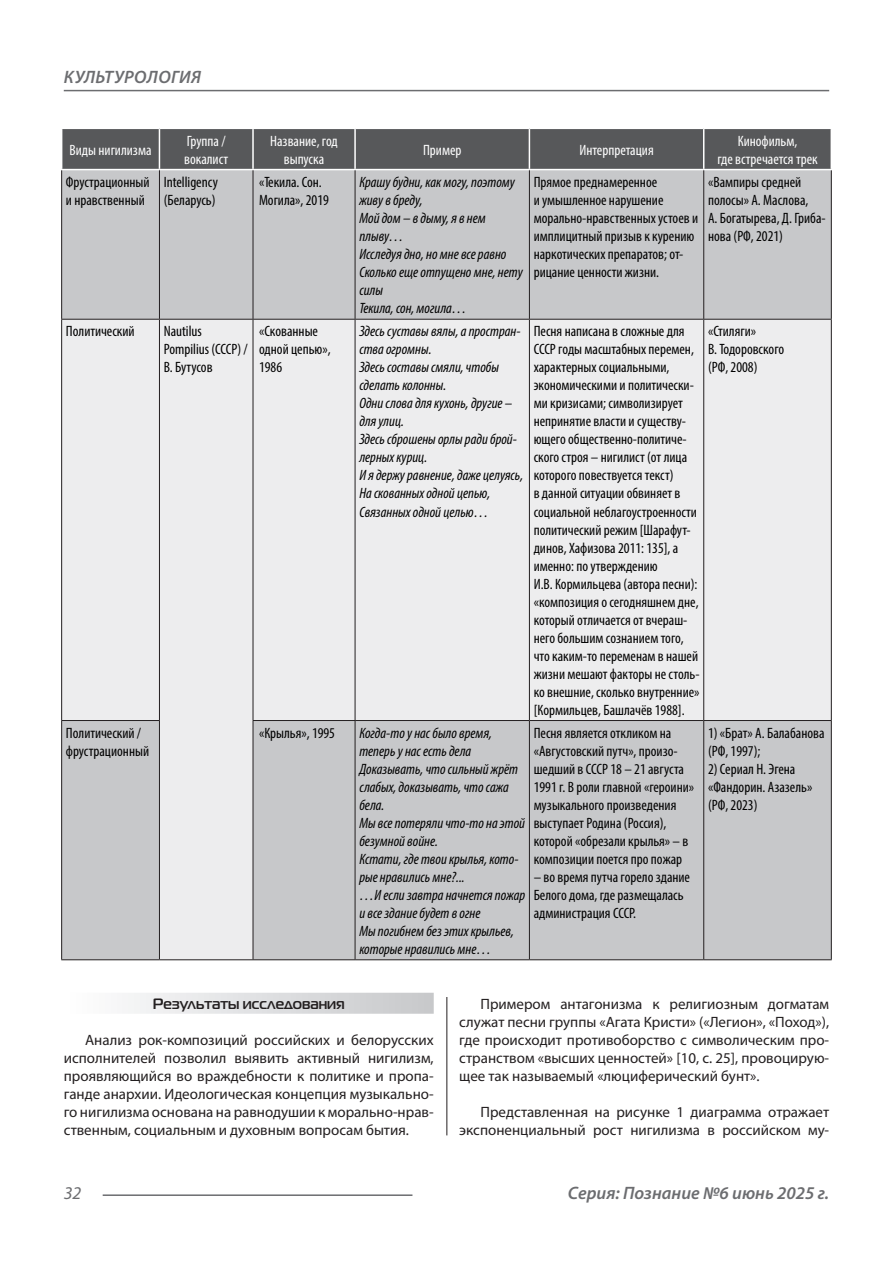
<style>
.page{position:relative;width:893px;height:1263px;background:#fff}
.page>*{position:absolute;margin:0;border:0;box-sizing:border-box;transform-origin:0 0}
.t1{font:italic 600 18px "Myriad Pro";color:#6c6d70}
.t2{font:italic 600 18px "Myriad Pro";letter-spacing:.02em;color:#6c6d70}
.t3{font:italic 18px "Myriad Pro";color:#6c6d70}
.Таблица_Строка{font:condensed 15px/18px "Myriad Pro";color:#000}
.Таблица_Строка-2{font:italic condensed 15px/18px "Myriad Pro";color:#000}
.Статья_текст{font:15px/18px "Myriad Pro";color:#231f20;text-align:justify}
.Таблица_Заголовок_Яч{font:condensed 15px/18px "Myriad Pro";color:#fff;text-align:center}
.Статья_подзаголовок{font:700 15px "Magistral C";color:#231f20}
</style>
<div class="page">
<hr style="left:446px;top:128px;width:1px;height:1007px;background:#231f20">
<hr style="left:103px;top:1194px;width:309px;height:2px;background:#6c6d70">
<hr style="left:64px;top:90px;width:765px;height:1px;background:#6c6d70">
<div style="left:428px;top:114px;width:26px;height:883px;background:#fff"></div>
<div style="left:64px;top:993px;width:370px;height:21px;background:linear-gradient(to right,#fefeff,#c6c8ca)"></div>
<div style="left:62px;top:129px;width:769px;height:40px;background:#57585a"></div>
<div style="left:62px;top:170px;width:769px;height:149px;background:#c7c8ca"></div>
<svg style="left:62px;top:320px;width:769px;height:639px;fill:#ededee"></svg>
<hr style="left:159px;top:129px;width:1px;height:40px;background:#fff">
<hr style="left:252px;top:129px;width:2px;height:40px;background:#fff">
<hr style="left:354px;top:129px;width:2px;height:40px;background:#fff">
<hr style="left:529px;top:129px;width:1px;height:40px;background:#fff">
<hr style="left:703px;top:129px;width:1px;height:40px;background:#fff">
<hr style="left:61px;top:170px;width:1px;height:149px;background:#231f20">
<hr style="left:159px;top:170px;width:1px;height:149px;background:#231f20">
<hr style="left:253px;top:170px;width:1px;height:149px;background:#231f20">
<hr style="left:355px;top:170px;width:1px;height:149px;background:#231f20">
<hr style="left:529px;top:170px;width:1px;height:149px;background:#231f20">
<hr style="left:703px;top:170px;width:1px;height:149px;background:#231f20">
<hr style="left:831px;top:170px;width:1px;height:149px;background:#231f20">
<hr style="left:61px;top:319px;width:98px;height:1px;background:#231f20">
<hr style="left:61px;top:320px;width:1px;height:400px;background:#231f20">
<hr style="left:159px;top:319px;width:94px;height:1px;background:#231f20">
<hr style="left:159px;top:320px;width:1px;height:400px;background:#231f20">
<hr style="left:253px;top:319px;width:102px;height:1px;background:#231f20">
<hr style="left:253px;top:320px;width:1px;height:400px;background:#231f20">
<hr style="left:355px;top:319px;width:174px;height:1px;background:#231f20">
<hr style="left:355px;top:320px;width:1px;height:400px;background:#231f20">
<hr style="left:529px;top:319px;width:175px;height:1px;background:#231f20">
<hr style="left:529px;top:320px;width:1px;height:400px;background:#231f20">
<hr style="left:704px;top:319px;width:128px;height:1px;background:#231f20">
<hr style="left:703px;top:320px;width:1px;height:400px;background:#231f20">
<hr style="left:831px;top:320px;width:1px;height:400px;background:#231f20">
<hr style="left:61px;top:720px;width:99px;height:1px;background:#231f20">
<hr style="left:61px;top:721px;width:1px;height:238px;background:#231f20">
<hr style="left:159px;top:721px;width:1px;height:238px;background:#231f20">
<hr style="left:253px;top:720px;width:102px;height:1px;background:#231f20">
<hr style="left:253px;top:721px;width:1px;height:238px;background:#231f20">
<hr style="left:355px;top:720px;width:174px;height:1px;background:#231f20">
<hr style="left:355px;top:721px;width:1px;height:238px;background:#231f20">
<hr style="left:529px;top:720px;width:175px;height:1px;background:#231f20">
<hr style="left:529px;top:721px;width:1px;height:238px;background:#231f20">
<hr style="left:704px;top:720px;width:128px;height:1px;background:#231f20">
<hr style="left:703px;top:721px;width:1px;height:238px;background:#231f20">
<hr style="left:831px;top:721px;width:1px;height:238px;background:#231f20">
<hr style="left:61px;top:959px;width:98px;height:1px;background:#231f20">
<hr style="left:159px;top:959px;width:94px;height:1px;background:#231f20">
<hr style="left:253px;top:959px;width:102px;height:1px;background:#231f20">
<hr style="left:355px;top:959px;width:174px;height:1px;background:#231f20">
<hr style="left:529px;top:959px;width:175px;height:1px;background:#231f20">
<hr style="left:704px;top:959px;width:128px;height:1px;background:#231f20">
<p class="t2" style="left:64px;top:66px;width:139px">КУЛЬТУРОЛОГИЯ</p>
<p class="Таблица_Заголовок_Яч" style="left:70px;top:140px;width:83px">Виды нигилизма</p>
<p class="Таблица_Заголовок_Яч" style="left:187px;top:131px;width:40px">Группа /</p>
<p class="Таблица_Заголовок_Яч" style="left:184px;top:149px;width:46px">вокалист</p>
<p class="Таблица_Заголовок_Яч" style="left:270px;top:131px;width:69px">Название, год выпуска</p>
<p class="Таблица_Заголовок_Яч" style="left:423px;top:140px;width:40px">Пример</p>
<p class="Таблица_Заголовок_Яч" style="left:579px;top:140px;width:76px">Интерпретация</p>
<p class="Таблица_Заголовок_Яч" style="left:738px;top:131px;width:61px">Кинофильм,</p>
<p class="Таблица_Заголовок_Яч" style="left:717px;top:149px;width:102px">где встречается трек</p>
<p class="Таблица_Строка" style="left:66px;top:173px;width:85px">Фрустрационный и нравственный</p>
<p class="Таблица_Строка" style="left:164px;top:173px;width:56px">Intelligency (Беларусь)</p>
<p class="Таблица_Строка" style="left:259px;top:173px;width:71px">«Текила. Сон.<br>Могила», 2019</p>
<p class="Таблица_Строка-2" style="left:359px;top:173px;width:157px">Крашу будни, как могу, поэтому живу в бреду,</p>
<p class="Таблица_Строка-2" style="left:359px;top:209px;width:128px">Мой дом – в дыму, я в нем плыву…</p>
<p class="Таблица_Строка-2" style="left:359px;top:245px;width:149px">Исследуя дно, но мне все равно</p>
<p class="Таблица_Строка-2" style="left:359px;top:263px;width:165px">Сколько еще отпущено мне, нету силы</p>
<p class="Таблица_Строка-2" style="left:359px;top:299px;width:109px">Текила, сон, могила…</p>
<p class="Таблица_Строка" style="left:66px;top:322px;width:70px">Политический</p>
<p class="Таблица_Строка" style="left:164px;top:322px;width:86px">Nautilus<br>Pompilius (СССР) /<br>В. Бутусов</p>
<p class="Таблица_Строка" style="left:259px;top:322px;width:73px">«Скованные одной цепью»,<br>1986</p>
<p class="Таблица_Строка-2" style="left:359px;top:322px;width:163px">Здесь суставы вялы, а простран&shy;ства огромны.</p>
<p class="Таблица_Строка-2" style="left:359px;top:358px;width:141px">Здесь составы смяли, чтобы сделать колонны.</p>
<p class="Таблица_Строка-2" style="left:359px;top:394px;width:154px">Одни слова для кухонь, другие – для улиц.</p>
<p class="Таблица_Строка-2" style="left:359px;top:430px;width:159px">Здесь сброшены орлы ради брой&shy;лерных куриц.</p>
<p class="Таблица_Строка-2" style="left:359px;top:466px;width:165px">И я держу равнение, даже целуясь,</p>
<p class="Таблица_Строка-2" style="left:359px;top:484px;width:132px">На скованных одной цепью,</p>
<p class="Таблица_Строка-2" style="left:359px;top:502px;width:131px">Связанных одной целью…</p>
<p class="Таблица_Строка" style="left:66px;top:724px;width:85px">Политический / фрустрационный</p>
<p class="Таблица_Строка" style="left:259px;top:724px;width:78px">«Крылья», 1995</p>
<p class="Таблица_Строка-2" style="left:359px;top:724px;width:134px">Когда-то у нас было время, теперь у нас есть дела</p>
<p class="Таблица_Строка-2" style="left:359px;top:760px;width:160px">Доказывать, что сильный жрёт слабых, доказывать, что сажа бела.</p>
<p class="Таблица_Строка-2" style="left:359px;top:814px;width:167px">Мы все потеряли что-то на этой безумной войне.</p>
<p class="Таблица_Строка-2" style="left:359px;top:850px;width:161px">Кстати, где твои крылья, кото&shy;рые нравились мне?...</p>
<p class="Таблица_Строка-2" style="left:359px;top:886px;width:167px">…И если завтра начнется пожар и все здание будет в огне</p>
<p class="Таблица_Строка-2" style="left:359px;top:922px;width:156px">Мы погибнем без этих крыльев, которые нравились мне…</p>
<p class="Таблица_Строка" style="left:534px;top:173px;width:166px">Прямое преднамеренное<br>и умышленное нарушение морально-нравственных устоев и имплицитный призыв к курению наркотических препаратов; от&shy;рицание ценности жизни.</p>
<p class="Таблица_Строка" style="left:708px;top:173px;width:95px">«Вампиры средней</p>
<p class="Таблица_Строка" style="left:708px;top:191px;width:102px">полосы» А. Маслова,</p>
<p class="Таблица_Строка" style="left:708px;top:209px;width:119px">А. Богатырева, Д. Гриба&shy;нова (РФ, 2021)</p>
<p class="Таблица_Строка" style="left:534px;top:322px;width:167px">Песня написана в сложные для<br>СССР годы масштабных перемен, характерных социальными, экономическими и политически&shy;ми кризисами; символизирует непринятие власти и существу&shy;ющего общественно-политиче&shy;ского строя – нигилист (от лица которого повествуется текст)<br>в данной ситуации обвиняет в социальной неблагоустроенности политический режим [Шарафут&shy;динов, Хафизова 2011: 135], а именно: по утверждению<br>И.В. Кормильцева (автора песни): «композиция о сегодняшнем дне, который отличается от вчераш&shy;него большим сознанием того, что каким-то переменам в нашей жизни мешают факторы не столь&shy;ко внешние, сколько внутренние» [Кормильцев, Башлачёв 1988].</p>
<p class="Таблица_Строка" style="left:708px;top:322px;width:50px">«Стиляги»</p>
<p class="Таблица_Строка" style="left:708px;top:340px;width:78px">В. Тодоровского</p>
<p class="Таблица_Строка" style="left:708px;top:358px;width:51px">(РФ, 2008)</p>
<p class="Таблица_Строка" style="left:534px;top:724px;width:162px">Песня является откликом на «Августовский путч», произо&shy;шедший в СССР 18 – 21 августа<br>1991 г. В роли главной «героини» музыкального произведения выступает Родина (Россия), которой «обрезали крылья» – в композиции поется про пожар</p>
<p class="Таблица_Строка" style="left:534px;top:868px;width:158px">– во время путча горело здание<br>Белого дома, где размещалась администрация СССР.</p>
<p class="Таблица_Строка" style="left:708px;top:724px;width:118px">1) «Брат» А. Балабанова (РФ, 1997);</p>
<p class="Таблица_Строка" style="left:708px;top:760px;width:106px">2) Сериал Н. Эгена «Фандорин. Азазель» (РФ, 2023)</p>
<p class="Статья_подзаголовок" style="left:153px;top:995px;width:193px">Результаты исследования</p>
<p class="Статья_текст" style="left:64px;top:1030px;width:371px;text-indent:21px">Анализ рок-композиций российских и белорусских исполнителей позволил выявить активный нигилизм, проявляющийся во враждебности к политике и пропа&shy;ганде анархии. Идеологическая концепция музыкально&shy;го нигилизма основана на равнодушии к морально-нрав&shy;ственным, социальным и духовным вопросам бытия.</p>
<p class="Статья_текст" style="left:459px;top:994px;width:371px;text-indent:21px">Примером антагонизма к религиозным догматам служат песни группы «Агата Кристи» («Легион», «Поход»), где происходит противоборство с символическим про&shy;странством «высших ценностей» [10, c. 25], провоцирую&shy;щее так называемый «люциферический бунт».</p>
<p class="Статья_текст" style="left:459px;top:1102px;width:371px;text-align:right">Представленная на рисунке 1 диаграмма отражает экспоненциальный рост нигилизма в российском му-</p>
<p class="t3" style="left:64px;top:1182px;width:19px">32</p>
<p class="t1" style="left:568px;top:1182px;width:263px">Серия: Познание №6 июнь 2025 г.</p>
</div>
